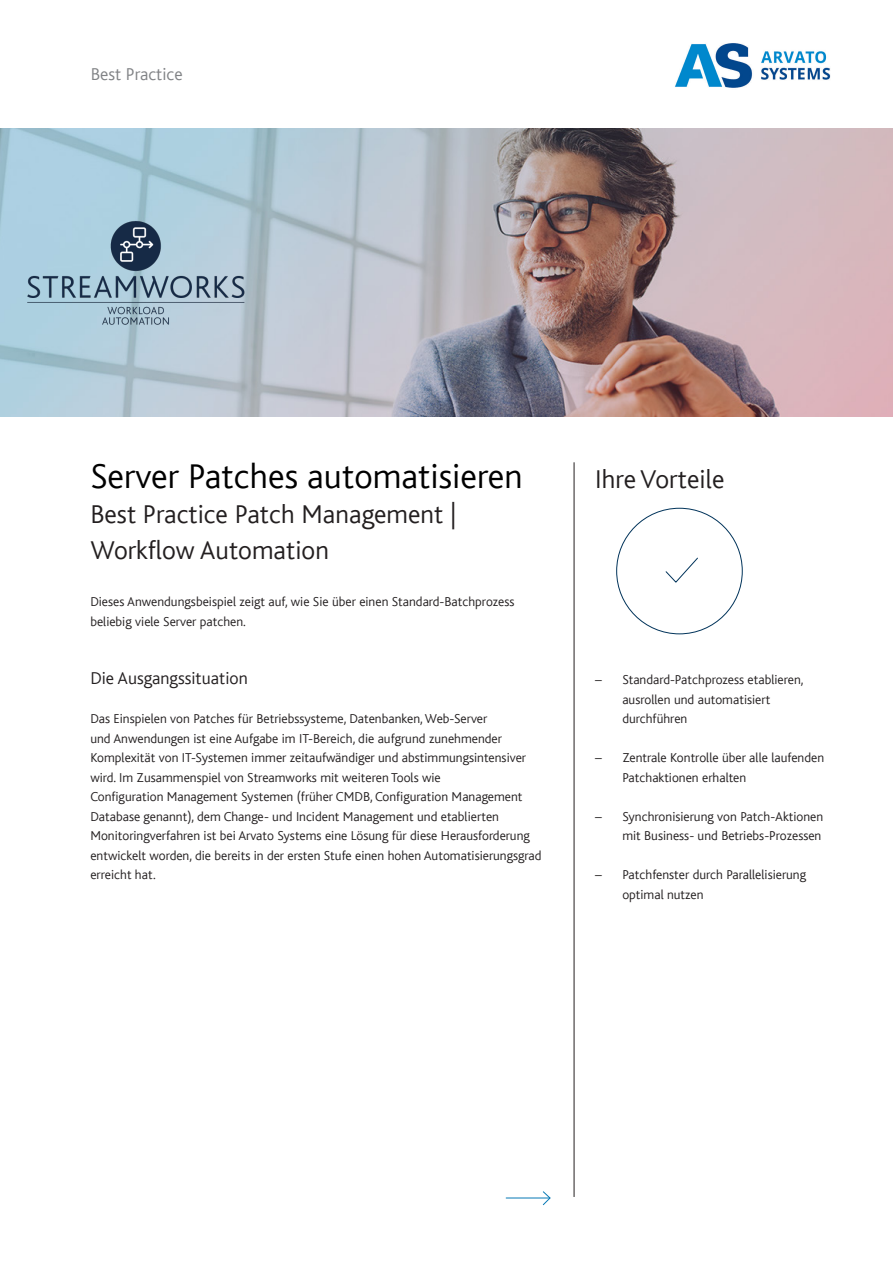
<style>
.page{position:relative;width:893px;height:1263px;background:#fff}
.page>*{position:absolute;margin:0;border:0;box-sizing:border-box;transform-origin:0 0}
.H3_grau{font:300 36px "Bliss";color:#000}
.H2_grau{font:300 27px/35.4px "Bliss";color:#231f20}
.Fliesstext_grau{font:300 18px "Bliss";color:#231f20}
.Fliesstext_grau-2{font:300 18px "Bliss";color:#808285}
.Fliesstext_grau-3{font:300 13.5px/19.5px "Bliss";color:#231f20}
</style>
<div class="page">
<img style="left:0;top:128px;width:893px;height:289px">
<hr style="left:506px;top:1198px;width:44px;height:1px;background:#0779b5">
<svg style="left:542px;top:1191px;width:9px;height:14px"></svg>
<hr style="left:574px;top:462px;width:1px;height:735px;background:#231f20">
<svg style="left:665px;top:557px;width:33px;height:26px"></svg>
<img style="left:2px;top:197px;width:267px;height:151px">
<img style="left:675px;top:43px;width:156px;height:45px">
<p class="Fliesstext_grau-2" style="left:91px;top:64px;width:93px">Best Practice</p>
<p class="H3_grau" style="left:90px;top:457px;width:434px">Server Patches automatisieren</p>
<p class="H2_grau" style="left:90px;top:497px;width:368px">Best Practice Patch Management |<br>Workflow Automation</p>
<p class="Fliesstext_grau-3" style="left:90px;top:592px;width:426px">Dieses Anwendungsbeispiel zeigt auf, wie Sie über einen Standard-Batchprozess</p>
<p class="Fliesstext_grau-3" style="left:90px;top:612px;width:157px">beliebig viele Server patchen.</p>
<p class="Fliesstext_grau" style="left:90px;top:669px;width:159px">Die Ausgangssituation</p>
<p class="Fliesstext_grau-3" style="left:90px;top:709px;width:399px">Das Einspielen von Patches für Betriebssysteme, Datenbanken, Web-Server</p>
<p class="Fliesstext_grau-3" style="left:90px;top:729px;width:413px">und Anwendungen ist eine Aufgabe im IT-Bereich, die aufgrund zunehmender</p>
<p class="Fliesstext_grau-3" style="left:90px;top:748px;width:437px">Komplexität von IT-Systemen immer zeitaufwändiger und abstimmungsintensiver</p>
<p class="Fliesstext_grau-3" style="left:90px;top:768px;width:352px">wird. Im Zusammenspiel von Streamworks mit weiteren Tools wie</p>
<p class="Fliesstext_grau-3" style="left:90px;top:787px;width:434px">Configuration Management Systemen (früher CMDB, Configuration Management</p>
<p class="Fliesstext_grau-3" style="left:90px;top:807px;width:410px">Database genannt), dem Change- und Incident Management und etablierten</p>
<p class="Fliesstext_grau-3" style="left:90px;top:826px;width:441px">Monitoringverfahren ist bei Arvato Systems eine Lösung für diese Herausforderung</p>
<p class="Fliesstext_grau-3" style="left:90px;top:846px;width:453px">entwickelt worden, die bereits in der ersten Stufe einen hohen Automatisierungsgrad</p>
<p class="Fliesstext_grau-3" style="left:90px;top:865px;width:67px">erreicht hat.</p>
<p class="H2_grau" style="left:595px;top:461px;width:131px">Ihre Vorteile</p>
<p class="Fliesstext_grau-3" style="left:622px;top:670px;width:183px;text-indent:-27px">– Standard-Patchprozess etablieren, ausrollen und automatisiert durchführen</p>
<p class="Fliesstext_grau-3" style="left:622px;top:748px;width:203px;text-indent:-27px">– Zentrale Kontrolle über alle laufenden<br>Patchaktionen erhalten</p>
<p class="Fliesstext_grau-3" style="left:595px;top:807px;width:229px;text-align:right">– Synchronisierung von Patch-Aktionen mit Business- und Betriebs-Prozessen</p>
<p class="Fliesstext_grau-3" style="left:622px;top:865px;width:185px;text-indent:-27px">– Patchfenster durch Parallelisierung optimal nutzen</p>
</div>
